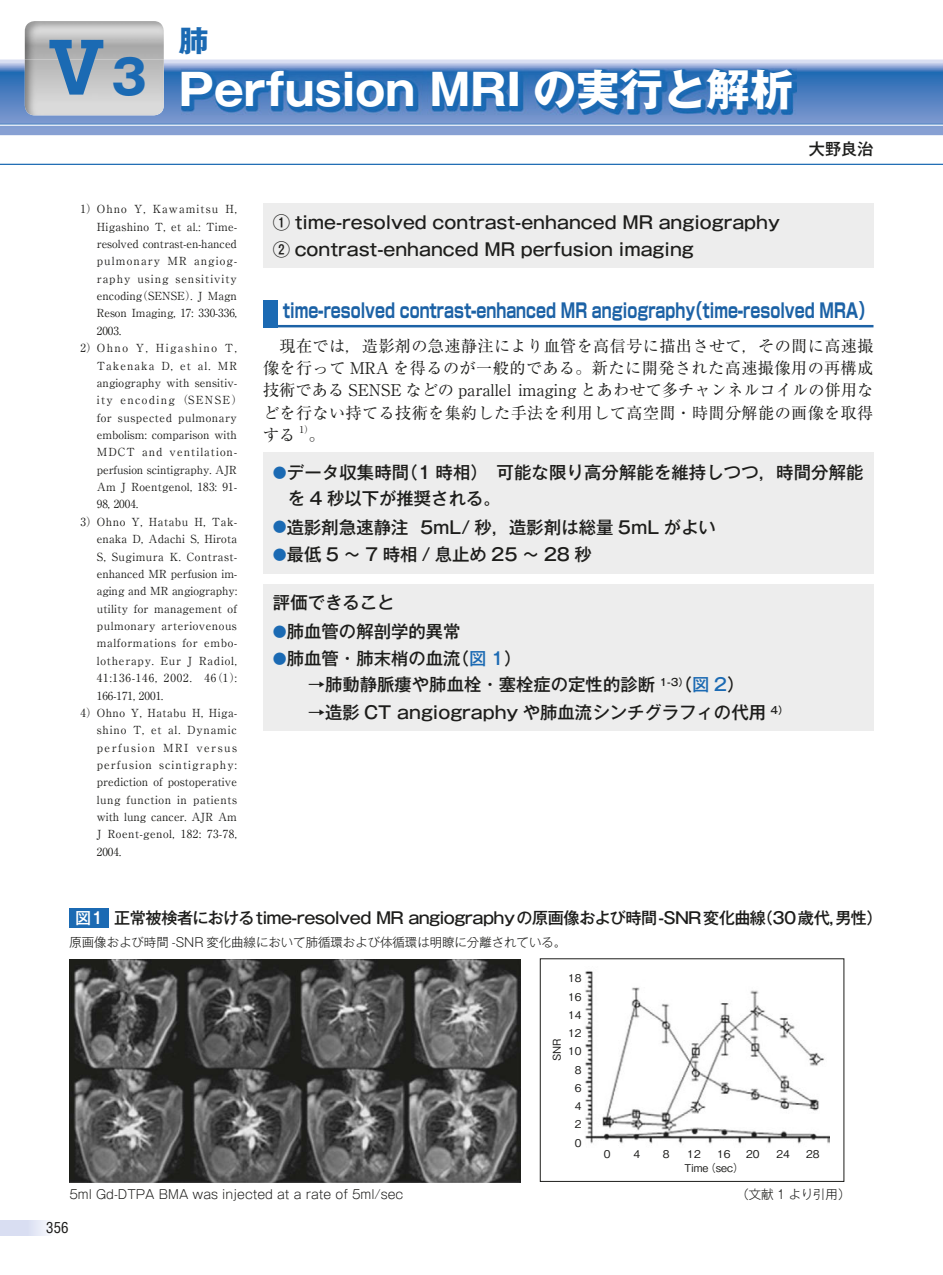
<style>
.page{position:relative;width:943px;height:1275px;background:#fff}
.page>*{position:absolute;margin:0;border:0;box-sizing:border-box;transform-origin:0 0}
.t1{font:69.48px "Gothic MB101 Pr 5 Bold 90 pv RKSJ H";color:#1b6ab3}
.t2{font:43.4px "Gothic MB101 Pr 5 Bold 90 pv RKSJ H";color:#fff}
.t3{font:29.75px "Gothic MB101 Pr 5 Bold 90 pv RKSJ H";color:#1b6ab3}
.t4{font:19.78px "Shin Go Pr 5 Bold 90 pv RKSJ H";color:#1c62a6;scale:.73 1}
.t5{font:17.32px/26.6px "Gothic MB101 Pr 5 Medium 90 pv RKSJ H";color:#1d1d1b}
.t6{font:16.1px/22.4px "Ryumin Pr 5 Regular 90 pv RKSJ H";letter-spacing:.025em;color:#1d1d1b;text-align:justify}
.t7{font:16.1px "Gothic MB101 Pr 5 Medium 90 pv RKSJ H";letter-spacing:-.035em;color:#1d1d1b}
.t8{font:condensed 14.88px "Helvetica";color:#1d1d1b}
.t9{font:12.42px "Gothic MB101 Pr 5 Light 90 pv RKSJ H";color:#1d1d1b}
.t10{font:11.2px "Ryumin Pr 5 Regular 90 pv RKSJ H";letter-spacing:.045em;color:#1d1d1b}
.t11{font:11.2px "Ryumin Pr 5 Regular 90 pv RKSJ H";color:#1d1d1b}
.t12{font:11.2px "Ryumin Pr 5 Regular 90 pv RKSJ H";letter-spacing:.095em;color:#1d1d1b}
.t13{font:11.2px "Ryumin Pr 5 Regular 90 pv RKSJ H";letter-spacing:.015em;color:#1d1d1b}
.t14{font:11.2px "Ryumin Pr 5 Regular 90 pv RKSJ H";letter-spacing:.13em;color:#1d1d1b}
.t15{font:11.2px "Ryumin Pr 5 Regular 90 pv RKSJ H";letter-spacing:.01em;color:#1d1d1b}
.t16{font:11.2px "Ryumin Pr 5 Regular 90 pv RKSJ H";letter-spacing:.025em;color:#1d1d1b}
.t17{font:11.2px "Ryumin Pr 5 Regular 90 pv RKSJ H";letter-spacing:.08em;color:#1d1d1b}
.t18{font:11.2px "Ryumin Pr 5 Regular 90 pv RKSJ H";letter-spacing:.09em;color:#1d1d1b}
.t19{font:11.2px "Ryumin Pr 5 Regular 90 pv RKSJ H";letter-spacing:.005em;color:#1d1d1b}
.t20{font:11.2px "Ryumin Pr 5 Regular 90 pv RKSJ H";letter-spacing:.02em;color:#1d1d1b}
.t21{font:11.2px "Ryumin Pr 5 Regular 90 pv RKSJ H";letter-spacing:.07em;color:#1d1d1b}
.t22{font:11.2px "Ryumin Pr 5 Regular 90 pv RKSJ H";letter-spacing:.075em;color:#1d1d1b}
.t23{font:11.2px "Ryumin Pr 5 Regular 90 pv RKSJ H";letter-spacing:.1em;color:#1d1d1b}
.t24{font:11.2px "Ryumin Pr 5 Regular 90 pv RKSJ H";letter-spacing:.12em;color:#1d1d1b}
.t25{font:10.67px/18.2px "Gothic BBB Pro Medium 90 pv RKSJ H";color:#1d1d1b;text-align:right}
.t26{font:9.45px "Ryumin Pr 5 Regular 90 pv RKSJ H";color:#1d1d1b}
.s1{font-size:47.07px}
.s2{font-size:13.83px;color:#1b6ab3}
.s3{color:#1b6ab3}
.s4{color:#fff}
</style>
<div class="page">
<svg style="left:0;top:60px;width:943px;height:75px;background:#7a9acf"></svg>
<img style="left:181px;top:69px;width:616px;height:45px">
<hr style="left:0;top:124px;width:943px;height:1px;background:#1b6ab3">
<hr style="left:0;top:125px;width:943px;height:1px;background:#fff">
<hr style="left:0;top:164px;width:943px;height:1px;background:#1b6ab3">
<img style="left:25px;top:21px;width:139px;height:94px">
<svg style="left:0;top:1220px;width:48px;height:15px"></svg>
<div style="left:263px;top:203px;width:610px;height:65px;background:#ededed"></div>
<div style="left:263px;top:453px;width:610px;height:121px;background:#ededed"></div>
<div style="left:263px;top:584px;width:610px;height:146px;background:#ededed"></div>
<hr style="left:278px;top:325px;width:595px;height:2px;background:#1c62a6">
<div style="left:263px;top:300px;width:15px;height:27px;background:#1b6ab3"></div>
<div style="left:69px;top:908px;width:40px;height:20px;background:#1b6ab3"></div>
<div style="left:540px;top:958px;width:304px;height:224px;border:1px solid #1d1d1b"></div>
<img style="left:585px;top:971px;width:244px;height:173px">
<img style="left:69px;top:959px;width:451px;height:223px">
<h1 class="t1" style="left:42px;top:10px;width:107px">Ⅴ<span class="s1">3</span></h1>
<h3 class="t3" style="left:179px;top:16px;width:31px">肺</h3>
<h2 class="t2" style="left:179px;top:53px;width:616px">Perfusion MRI の実行と解析</h2>
<p class="t7" style="left:809px;top:135px;width:66px">大野良治</p>
<p class="t12" style="left:81px;top:200px;width:158px">1）Ohno Y, Kawamitsu H,</p>
<p class="t10" style="left:97px;top:218px;width:142px">Higashino T, et al.: Time-</p>
<p class="t11" style="left:97px;top:235px;width:142px">resolved contrast-en-hanced</p>
<p class="t23" style="left:97px;top:252px;width:142px">pulmonary MR angiog-</p>
<p class="t18" style="left:97px;top:270px;width:142px">raphy using sensitivity</p>
<p class="t19" style="left:97px;top:287px;width:142px">encoding（SENSE）. J Magn</p>
<p class="t11" style="left:97px;top:304px;width:142px">Reson Imaging, 17: 330-336,</p>
<p class="t10" style="left:97px;top:322px;width:26px">2003.</p>
<p class="t14" style="left:81px;top:339px;width:158px">2）Ohno Y, Higashino T,</p>
<p class="t12" style="left:97px;top:357px;width:142px">Takenaka D, et al. MR</p>
<p class="t13" style="left:97px;top:374px;width:142px">angiography with sensitiv-</p>
<p class="t24" style="left:97px;top:391px;width:147px">ity encoding （SENSE）</p>
<p class="t10" style="left:97px;top:409px;width:142px">for suspected pulmonary</p>
<p class="t11" style="left:97px;top:426px;width:142px">embolism: comparison with</p>
<p class="t12" style="left:97px;top:443px;width:142px">MDCT and ventilation-</p>
<p class="t11" style="left:97px;top:461px;width:142px">perfusion scintigraphy. AJR</p>
<p class="t20" style="left:97px;top:478px;width:142px">Am J Roentgenol, 183: 91-</p>
<p class="t10" style="left:97px;top:495px;width:43px">98, 2004.</p>
<p class="t10" style="left:81px;top:513px;width:158px">3）Ohno Y, Hatabu H, Tak-</p>
<p class="t13" style="left:97px;top:530px;width:142px">enaka D, Adachi S, Hirota</p>
<p class="t10" style="left:97px;top:548px;width:142px">S, Sugimura K. Contrast-</p>
<p class="t11" style="left:97px;top:565px;width:142px">enhanced MR perfusion im-</p>
<p class="t11" style="left:97px;top:582px;width:142px">aging and MR angiography:</p>
<p class="t16" style="left:97px;top:600px;width:142px">utility for management of</p>
<p class="t10" style="left:97px;top:617px;width:142px">pulmonary arteriovenous</p>
<p class="t10" style="left:97px;top:634px;width:142px">malformations for embo-</p>
<p class="t21" style="left:97px;top:652px;width:142px">lotherapy. Eur J Radiol,</p>
<p class="t17" style="left:97px;top:669px;width:145px">41:136-146, 2002. 46（1）:</p>
<p class="t11" style="left:97px;top:686px;width:68px">166-171, 2001.</p>
<p class="t10" style="left:81px;top:704px;width:158px">4）Ohno Y, Hatabu H, Higa-</p>
<p class="t22" style="left:97px;top:721px;width:142px">shino T, et al. Dynamic</p>
<p class="t14" style="left:97px;top:739px;width:142px">perfusion MRI versus</p>
<p class="t12" style="left:97px;top:756px;width:142px">perfusion scintigraphy:</p>
<p class="t15" style="left:97px;top:773px;width:142px">prediction of postoperative</p>
<p class="t10" style="left:97px;top:791px;width:142px">lung function in patients</p>
<p class="t11" style="left:97px;top:808px;width:142px">with lung cancer. AJR Am</p>
<p class="t10" style="left:97px;top:825px;width:142px">J Roent-genol, 182: 73-78,</p>
<p class="t10" style="left:97px;top:843px;width:26px">2004.</p>
<p class="t5" style="left:273px;top:207px;width:508px;line-height:27.3px">① time-resolved contrast-enhanced MR angiography<br>② contrast-enhanced MR perfusion imaging</p>
<p class="t4" style="left:283px;top:294px;width:809px">time-resolved contrast-enhanced MR angiography（time-resolved MRA）</p>
<p class="t6" style="left:263px;top:333px;width:612px">　現在では，造影剤の急速静注により血管を高信号に描出させて，その間に高速撮像を行って MRA を得るのが一般的である。新たに開発された高速撮像用の再構成技術である SENSE などの parallel imaging とあわせて多チャンネルコイルの併用などを行ない持てる技術を集約した手法を利用して高空間・時間分解能の画像を取得する</p>
<p class="t26" style="left:299px;top:422px;width:16px">1）</p>
<p class="t6" style="left:309px;top:422px;width:18px">。</p>
<p class="t5" style="left:288px;top:458px;width:577px;line-height:26.1px;text-indent:-15px"><span class="s2">●</span>データ収集時間（1 時相）　可能な限り高分解能を維持しつつ，時間分解能を 4 秒以下が推奨される。</p>
<p class="t5" style="left:273px;top:512px;width:444px"><span class="s2">●</span>造影剤急速静注 5mL/ 秒，造影剤は総量 5mL がよい</p>
<p class="t5" style="left:273px;top:540px;width:320px"><span class="s2">●</span>最低5～7時相/息止め25～28秒</p>
<p class="t5" style="left:273px;top:588px;width:123px">評価できること</p>
<p class="t5" style="left:273px;top:617px;width:189px"><span class="s2">●</span>肺血管の解剖学的異常</p>
<p class="t5" style="left:273px;top:644px;width:517px"><span class="s2">●</span>肺血管・肺末梢の血流（<span class="s3">図 1</span>）<br>　　→肺動静脈瘻や肺血栓・塞栓症の定性的診断 <sup>1-3）</sup>（<span class="s3">図 2</span>）<br>　　→造影 CT angiography や肺血流シンチグラフィの代用 <sup>4）</sup></p>
<p class="t7" style="left:75px;top:904px;width:809px"><span class="s4">図1</span> 正常被検者におけるtime-resolved MR angiographyの原画像および時間-SNR変化曲線（30歳代，男性）</p>
<p class="t9" style="left:69px;top:932px;width:498px">原画像および時間 -SNR 変化曲線において肺循環および体循環は明瞭に分離されている。</p>
<p class="t25" style="left:546px;top:1061px;width:24px;rotate:-90deg">SNR</p>
<p class="t25" style="left:568px;top:968px;width:15px">18<br>16<br>14<br>12<br>10<br>8<br>6<br>4<br>2<br>0</p>
<p class="t25" style="left:604px;top:1144px;width:8px">0</p>
<p class="t25" style="left:633px;top:1144px;width:8px">4</p>
<p class="t25" style="left:662px;top:1144px;width:8px">8</p>
<p class="t25" style="left:687px;top:1144px;width:15px">12</p>
<p class="t25" style="left:717px;top:1144px;width:15px">16</p>
<p class="t25" style="left:746px;top:1144px;width:15px">20</p>
<p class="t25" style="left:776px;top:1144px;width:15px">24</p>
<p class="t25" style="left:806px;top:1144px;width:15px">28</p>
<p class="t25" style="left:684px;top:1158px;width:61px">Time（sec）</p>
<p class="t9" style="left:69px;top:1184px;width:335px">5ml Gd-DTPA BMA was injected at a rate of 5ml/sec</p>
<p class="t9" style="left:736px;top:1184px;width:115px">（文献 1 より引用）</p>
<p class="t8" style="left:46px;top:1219px;width:24px">356</p>
</div>
